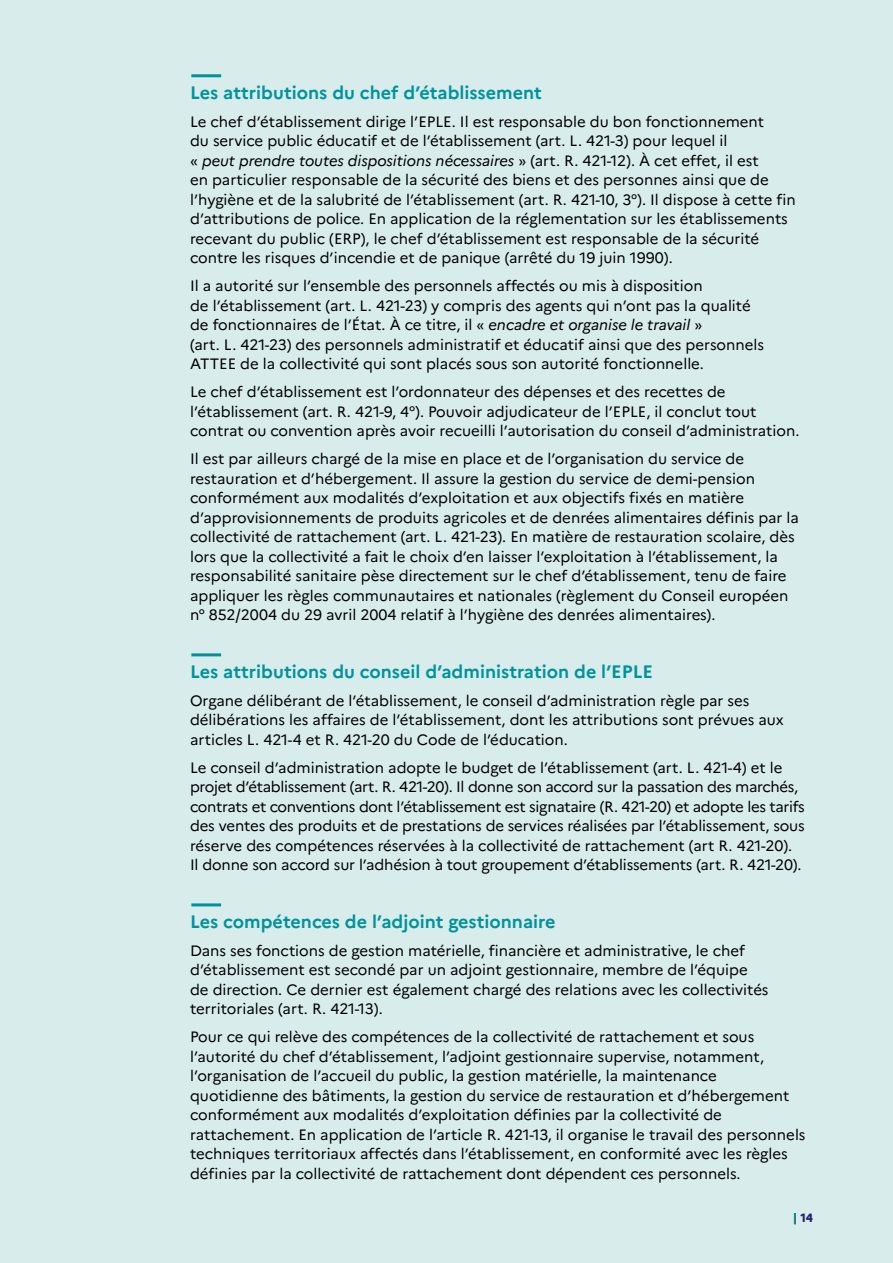
<style>
.page{position:relative;width:893px;height:1263px;background:#d7eceb}
.page>*{position:absolute;margin:0;border:0;box-sizing:border-box;transform-origin:0 0}
.t1{font:700 18px "Marianne";color:#00939c}
.t2{font:15px/19.5px "Marianne";color:#000}
.t3{font:800 12px "Marianne";color:#272571}
.s1{font-style:italic}
.s2{color:#006a74}
</style>
<div class="page">
<hr style="left:191px;top:74px;width:30px;height:3px;background:#00939c">
<hr style="left:191px;top:653px;width:30px;height:3px;background:#00939c">
<hr style="left:191px;top:903px;width:30px;height:3px;background:#00939c">
<p class="t1" style="left:190px;top:81px;width:353px">Les attributions du chef d’établissement</p>
<p class="t2" style="left:190px;top:111px;width:576px">Le chef d’établissement dirige l’EPLE. Il est responsable du bon fonctionnement du service public éducatif et de l’établissement (art. L. 421-3) pour lequel il</p>
<p class="t2" style="left:190px;top:150px;width:607px;text-indent:12px"><span class="s1">peut prendre toutes dispositions nécessaires</span> (art. R. 421-12). À cet effet, il est<br>en particulier responsable de la sécurité des biens et des personnes ainsi que de l’hygiène et de la salubrité de l’établissement (art. R. 421-10, 3°). Il dispose à cette fin d’attributions de police. En application de la réglementation sur les établissements recevant du public (ERP), le chef d’établissement est responsable de la sécurité contre les risques d’incendie et de panique (arrêté du 19 juin 1990).</p>
<p class="t2" style="left:190px;top:276px;width:576px">Il a autorité sur l’ensemble des personnels affectés ou mis à disposition<br>de l’établissement (art. L. 421-23) y compris des agents qui n’ont pas la qualité de fonctionnaires de l’État. À ce titre, il <span class="s1">encadre et organise le travail<br></span>(art. L. 421-23) des personnels administratif et éducatif ainsi que des personnels ATTEE de la collectivité qui sont placés sous son autorité fonctionnelle.</p>
<p class="t2" style="left:190px;top:382px;width:611px">Le chef d’établissement est l’ordonnateur des dépenses et des recettes de l’établissement (art. R. 421-9, 4°). Pouvoir adjudicateur de l’EPLE, il conclut tout contrat ou convention après avoir recueilli l’autorisation du conseil d’administration.</p>
<p class="t2" style="left:190px;top:449px;width:610px">Il est par ailleurs chargé de la mise en place et de l’organisation du service de restauration et d’hébergement. Il assure la gestion du service de demi-pension conformément aux modalités d’exploitation et aux objectifs fixés en matière d’approvisionnements de produits agricoles et de denrées alimentaires définis par la collectivité de rattachement (art. L. 421-23). En matière de restauration scolaire, dès lors que la collectivité a fait le choix d’en laisser l’exploitation à l’établissement, la responsabilité sanitaire pèse directement sur le chef d’établissement, tenu de faire appliquer les règles communautaires et nationales (règlement du Conseil européen n° 852/2004 du 29 avril 2004 relatif à l’hygiène des denrées alimentaires).</p>
<p class="t1" style="left:190px;top:660px;width:464px">Les attributions du conseil d’administration de l’EPLE</p>
<p class="t2" style="left:190px;top:690px;width:595px">Organe délibérant de l’établissement, le conseil d’administration règle par ses délibérations les affaires de l’établissement, dont les attributions sont prévues aux articles L. 421-4 et R. 421-20 du Code de l’éducation.</p>
<p class="t2" style="left:190px;top:757px;width:616px">Le conseil d’administration adopte le budget de l’établissement (art. L. 421-4) et le projet d’établissement (art. R. 421-20). Il donne son accord sur la passation des marchés, contrats et conventions dont l’établissement est signataire (R. 421-20) et adopte les tarifs des ventes des produits et de prestations de services réalisées par l’établissement, sous réserve des compétences réservées à la collectivité de rattachement (art R. 421-20).<br>Il donne son accord sur l’adhésion à tout groupement d’établissements (art. R. 421-20).</p>
<p class="t1" style="left:190px;top:910px;width:367px">Les compétences de l’adjoint gestionnaire</p>
<p class="t2" style="left:190px;top:940px;width:580px">Dans ses fonctions de gestion matérielle, financière et administrative, le chef d’établissement est secondé par un adjoint gestionnaire, membre de l’équipe de direction. Ce dernier est également chargé des relations avec les collectivités territoriales (art. R. 421-13).</p>
<p class="t2" style="left:190px;top:1027px;width:617px">Pour ce qui relève des compétences de la collectivité de rattachement et sous l’autorité du chef d’établissement, l’adjoint gestionnaire supervise, notamment, l’organisation de l’accueil du public, la gestion matérielle, la maintenance quotidienne des bâtiments, la gestion du service de restauration et d’hébergement conformément aux modalités d’exploitation définies par la collectivité de rattachement. En application de l’article R. 421-13, il organise le travail des personnels techniques territoriaux affectés dans l’établissement, en conformité avec les règles définies par la collectivité de rattachement dont dépendent ces personnels.</p>
<p class="t3" style="left:793px;top:1210px;width:22px"><span class="s2">|</span> 14</p>
</div>
